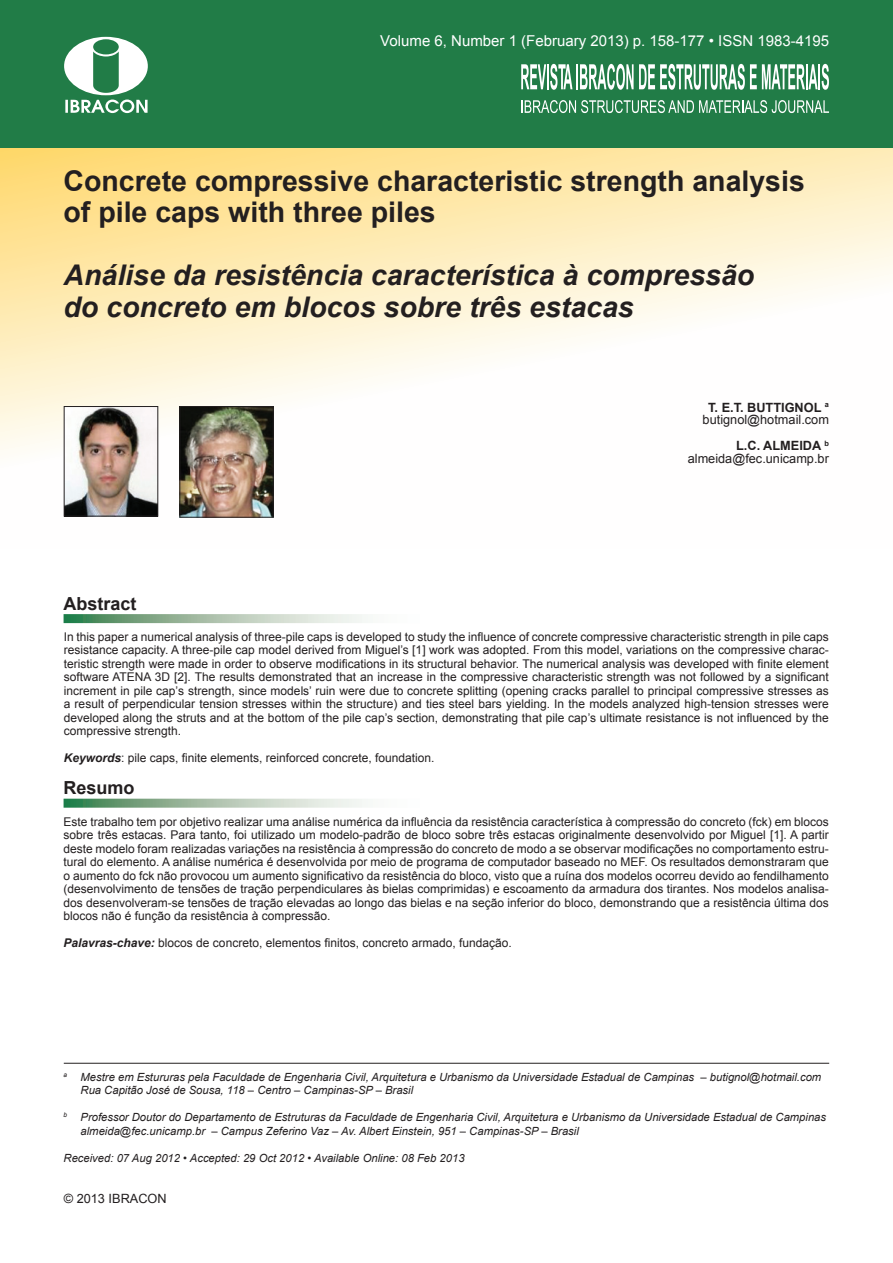
<style>
.page{position:relative;width:893px;height:1263px;background:#fff}
.page>*{position:absolute;margin:0;border:0;box-sizing:border-box;transform-origin:0 0}
.t1{font:italic 700 28.5px/31.5px "Arial";color:#231f20}
.t2{font:700 28.5px/31.5px "Arial";color:#231f20}
.t3{font:700 18px "Arial";color:#231f20}
.t4{font:15px "Arial";color:#fff}
.t5{font:12.75px/12.8px "Arial";color:#231f20;text-align:center}
.t6{font:12px/13.5px "Arial";color:#231f20;text-align:justify}
.t7{font:italic 11.25px/13.5px "Arial";color:#231f20}
.s1{font-weight:700}
.s2{font-weight:700;font-style:italic}
</style>
<div class="page">
<svg style="left:0;top:148px;width:893px;height:369px"></svg>
<div style="left:0;top:0;width:893px;height:148px;background:#217c47"></div>
<svg style="left:64px;top:37px;width:84px;height:76px"></svg>
<svg style="left:521px;top:64px;width:51px;height:26px"></svg>
<hr style="left:576px;top:64px;width:2px;height:25px;background:#fff">
<svg style="left:580px;top:64px;width:249px;height:26px"></svg>
<svg style="left:521px;top:100px;width:308px;height:13px"></svg>
<hr style="left:64px;top:1063px;width:765px;height:1px;background:#231f20">
<svg style="left:64px;top:614px;width:299px;height:9px;background:#a3bfa8"></svg>
<svg style="left:64px;top:799px;width:299px;height:9px;background:#a5c1aa"></svg>
<img style="left:66px;top:408px;width:90px;height:106px">
<div style="left:64px;top:406px;width:94px;height:110px;border:1px solid #231f20"></div>
<img style="left:181px;top:408px;width:91px;height:108px">
<div style="left:179px;top:406px;width:95px;height:112px;border:1px solid #231f20"></div>
<p class="t4" style="left:380px;top:31px;width:450px">Volume 6, Number 1 (February 2013) p. 158-177 • ISSN 1983-4195</p>
<h1 class="t2" style="left:64px;top:166px;width:743px">Concrete compressive characteristic strength analysis of pile caps with three piles</h1>
<h1 class="t1" style="left:64px;top:260px;width:692px">Análise da resistência característica à compressão do concreto em blocos sobre três estacas</h1>
<h2 class="t3" style="left:64px;top:591px;width:75px">Abstract</h2>
<p class="t5" style="left:703px;top:401px;width:128px"><span class="s1">T. E.T. BUTTIGNOL</span> <sup>a </sup>butignol@hotmail.com</p>
<p class="t5" style="left:688px;top:439px;width:143px;text-align:right"><span class="s1">L.C. ALMEIDA</span> <sup>b </sup>almeida@fec.unicamp.br</p>
<p class="t6" style="left:64px;top:630px;width:767px">In this paper a numerical analysis of three-pile caps is developed to study the influence of concrete compressive characteristic strength in pile caps resistance capacity. A three-pile cap model derived from Miguel’s [1] work was adopted. From this model, variations on the compressive charac&shy;teristic strength were made in order to observe modifications in its structural behavior. The numerical analysis was developed with finite element software ATENA 3D [2]. The results demonstrated that an increase in the compressive characteristic strength was not followed by a significant increment in pile cap’s strength, since models’ ruin were due to concrete splitting (opening cracks parallel to principal compressive stresses as a result of perpendicular tension stresses within the structure) and ties steel bars yielding. In the models analyzed high-tension stresses were developed along the struts and at the bottom of the pile cap’s section, demonstrating that pile cap’s ultimate resistance is not influenced by the compressive strength.</p>
<p class="t6" style="left:64px;top:752px;width:372px"><span class="s2">Keywords</span>: pile caps, finite elements, reinforced concrete, foundation.</p>
<h2 class="t3" style="left:64px;top:776px;width:73px">Resumo</h2>
<p class="t6" style="left:64px;top:815px;width:767px">Este trabalho tem por objetivo realizar uma análise numérica da influência da resistência característica à compressão do concreto (fck) em blocos sobre três estacas. Para tanto, foi utilizado um modelo-padrão de bloco sobre três estacas originalmente desenvolvido por Miguel [1]. A partir deste modelo foram realizadas variações na resistência à compressão do concreto de modo a se observar modificações no comportamento estru&shy;tural do elemento. A análise numérica é desenvolvida por meio de programa de computador baseado no MEF. Os resultados demonstraram que o aumento do fck não provocou um aumento significativo da resistência do bloco, visto que a ruína dos modelos ocorreu devido ao fendilhamento (desenvolvimento de tensões de tração perpendiculares às bielas comprimidas) e escoamento da armadura dos tirantes. Nos modelos analisa&shy;dos desenvolveram-se tensões de tração elevadas ao longo das bielas e na seção inferior do bloco, demonstrando que a resistência última dos blocos não é função da resistência à compressão.</p>
<p class="t6" style="left:64px;top:936px;width:450px"><span class="s2">Palavras-chave:</span> blocos de concreto, elementos finitos, concreto armado, fundação.</p>
<p class="t7" style="left:81px;top:1070px;width:742px;text-indent:-17px"><sup>a</sup> Mestre em Estururas pela Faculdade de Engenharia Civil, Arquitetura e Urbanismo da Universidade Estadual de Campinas – butignol@hotmail.com<br>Rua Capitão José de Sousa, 118 – Centro – Campinas-SP – Brasil</p>
<p class="t7" style="left:81px;top:1110px;width:747px;text-indent:-17px"><sup>b</sup> Professor Doutor do Departamento de Estruturas da Faculdade de Engenharia Civil, Arquitetura e Urbanismo da Universidade Estadual de Campinas almeida@fec.unicamp.br – Campus Zeferino Vaz – Av. Albert Einstein, 951 – Campinas-SP – Brasil</p>
<p class="t7" style="left:64px;top:1151px;width:403px">Received: 07 Aug 2012 • Accepted: 29 Oct 2012 • Available Online: 08 Feb 2013</p>
<p class="t5" style="left:64px;top:1192px;width:104px">© 2013 IBRACON</p>
</div>
